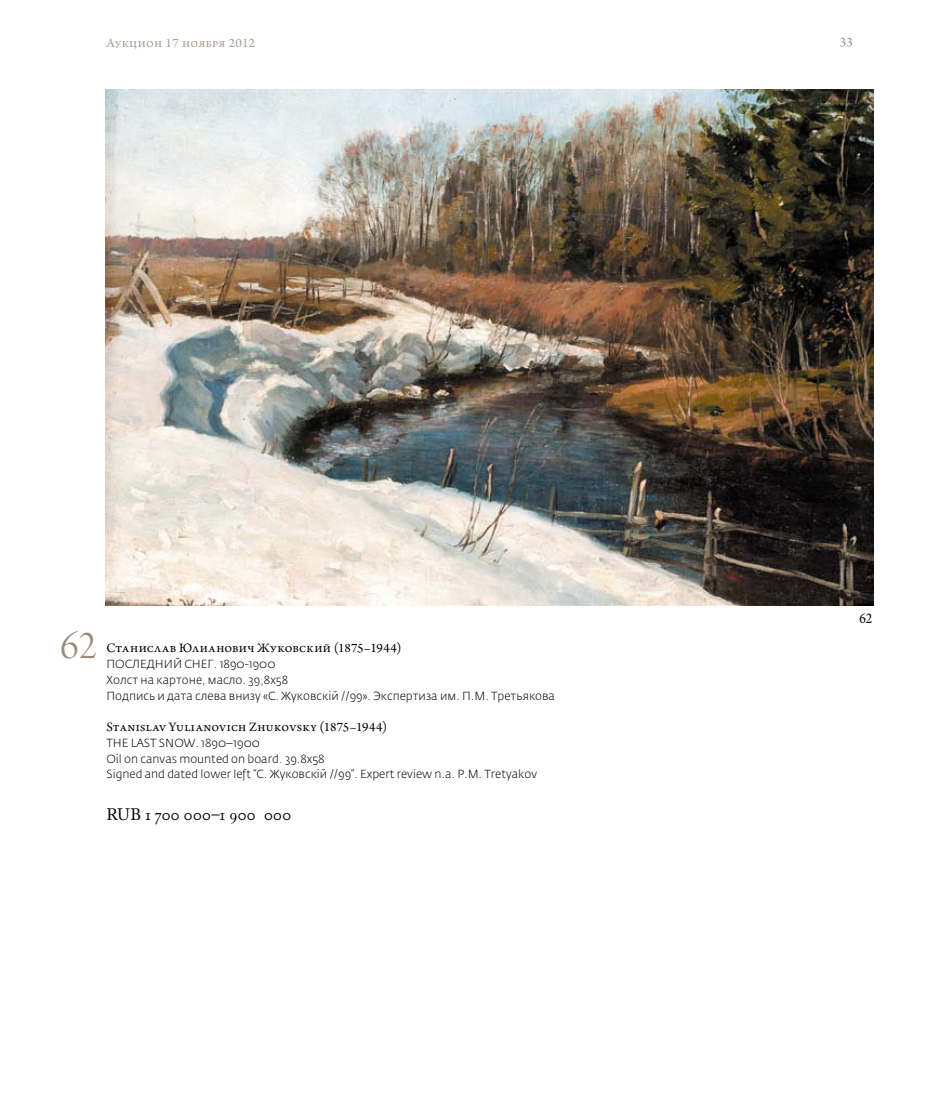
<style>
.page{position:relative;width:936px;height:1106px;background:#fff}
.page>*{position:absolute;margin:0;border:0;box-sizing:border-box;transform-origin:0 0}
.t1{font:42px "Arno Pro Light Display";color:#9a887b}
.t2{font:16.5px "Adobe Caslon Regular SC";letter-spacing:.02em;color:#000}
.t3{font:15px "Minion Pro";color:#000;scale:.9 1}
.t4{font:13.5px "Arno Pro";letter-spacing:.105em;color:#000}
.t5{font:13.5px "Arno Pro";letter-spacing:.055em;color:#ac9c92}
.t6{font:13.5px "Arno Pro";color:#9a887b}
.t7{font:300 11.7px/15.8px "Fedra Sans Pro";color:#000}
</style>
<div class="page">
<img style="left:105px;top:89px;width:768px;height:516px">
<p class="t5" style="left:106px;top:35px;width:150px">Аукцион 17 ноября 2012</p>
<p class="t6" style="left:839px;top:34px;width:15px">33</p>
<h1 class="t1" style="left:60px;top:622px;width:38px">62</h1>
<p class="t4" style="left:106px;top:640px;width:297px">Станислав Юлианович Жуковский (1875–1944)</p>
<p class="t7" style="left:106px;top:656px;width:450px">ПОСЛЕДНИЙ СНЕГ. 1890-1900<br>Холст на картоне, масло. 39,8х58<br>Подпись и дата слева внизу «С. Жуковскiй //99». Экспертиза им. П.М. Третьякова</p>
<p class="t4" style="left:106px;top:719px;width:282px">Stanislav Yulianovich Zhukovsky (1875–1944)</p>
<p class="t7" style="left:106px;top:735px;width:432px">THE LAST SNOW. 1890–1900<br>Oil on canvas mounted on board. 39.8x58<br>Signed and dated lower left “С. Жуковскiй //99”. Expert review n.a. P.M. Tretyakov</p>
<h2 class="t2" style="left:106px;top:805px;width:186px">RUB 1 700 000–1 900 000</h2>
<p class="t3" style="left:859px;top:608px;width:16px">62</p>
</div>
